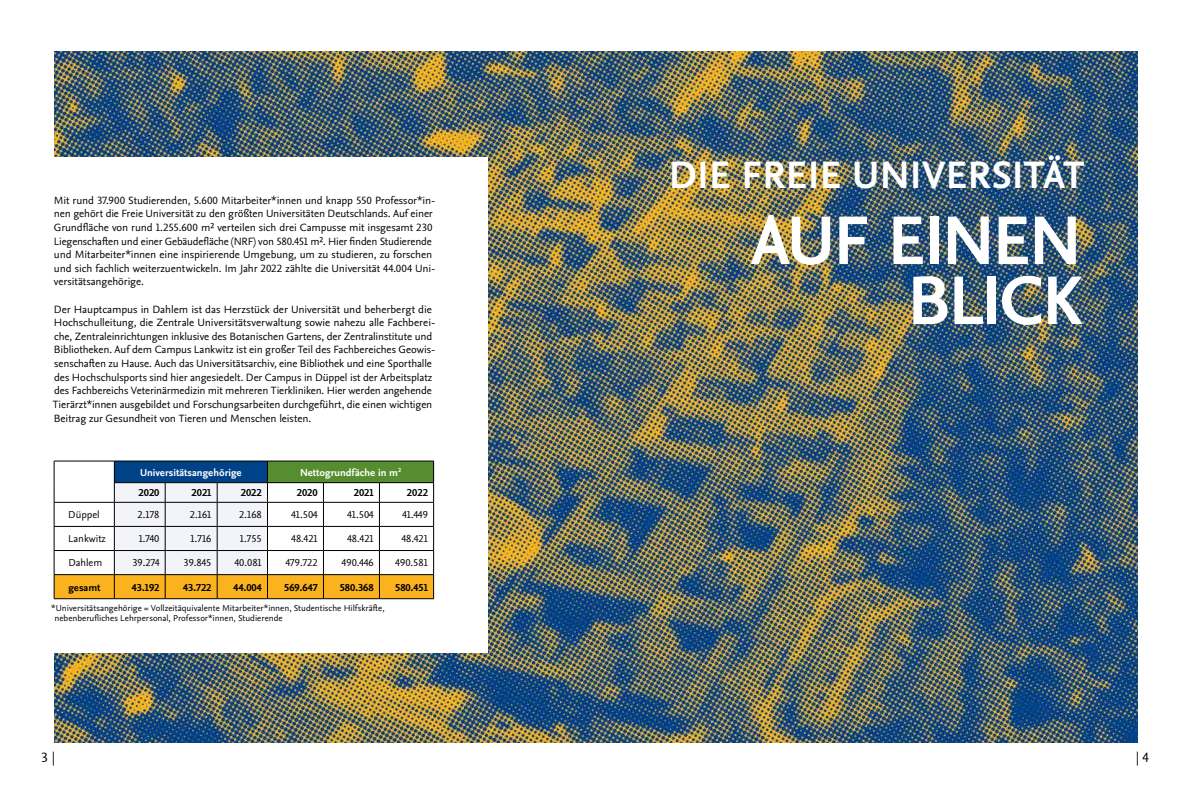
<style>
.page{position:relative;width:1191px;height:794px;background:#fff}
.page>*{position:absolute;margin:0;border:0;box-sizing:border-box;transform-origin:0 0}
.t1{font:700 72px/60px "Nexus Sans Pro";letter-spacing:-.03em;color:#fff;text-align:right}
.t2{font:700 40px "Nexus Sans Pro";letter-spacing:.01em;color:#fff}
.t3{font:14px "Nexus Sans Pro";color:#000}
.t4{font:11px/13.7px "Nexus Sans Pro";letter-spacing:-.005em;color:#000}
.t5{font:10.5px "Nexus Sans Pro";color:#000}
.t6{font:700 10.5px "Nexus Sans Pro";color:#000}
.t7{font:700 10.5px "Nexus Sans Pro";color:#fff}
.t8{font:9px/10.8px "Nexus Sans Pro";color:#000}
</style>
<div class="page">
<img style="left:55px;top:52px;width:1082px;height:690px">
<div style="left:11px;top:157px;width:477px;height:496px;background:#fff"></div>
<svg style="left:54px;top:461px;width:380px;height:137px"></svg>
<hr style="left:54px;top:598px;width:60px;height:1px;background:#000">
<hr style="left:114px;top:598px;width:51px;height:1px;background:#000">
<hr style="left:165px;top:598px;width:52px;height:1px;background:#000">
<hr style="left:217px;top:598px;width:50px;height:1px;background:#000">
<hr style="left:267px;top:598px;width:56px;height:1px;background:#000">
<hr style="left:323px;top:598px;width:56px;height:1px;background:#000">
<hr style="left:379px;top:598px;width:55px;height:1px;background:#000">
<p class="t4" style="left:54px;top:193px;width:383px">Mit rund 37.900 Studierenden, 5.600 Mitarbeiter*innen und knapp 550 Professor*in&shy;nen gehört die Freie Universität zu den größten Universitäten Deutschlands. Auf einer Grundfläche von rund 1.255.600 m2 verteilen sich drei Campusse mit insgesamt 230<br>Liegenschaften und einer Gebäudefläche (NRF) von 580.451 m2. Hier finden Studierende und Mitarbeiter*innen eine inspirierende Umgebung, um zu studieren, zu forschen und sich fachlich weiterzuentwickeln. Im Jahr 2022 zählte die Universität 44.004 Uni&shy;versitätsangehörige.</p>
<p class="t4" style="left:53px;top:301px;width:384px">Der Hauptcampus in Dahlem ist das Herzstück der Universität und beherbergt die Hochschulleitung, die Zentrale Universitätsverwaltung sowie nahezu alle Fachberei&shy;che, Zentraleinrichtungen inklusive des Botanischen Gartens, der Zentralinstitute und Bibliotheken. Auf dem Campus Lankwitz ist ein großer Teil des Fachbereiches Geowis&shy;senschaften zu Hause. Auch das Universitätsarchiv, eine Bibliothek und eine Sporthalle des Hochschulsports sind hier angesiedelt. Der Campus in Düppel ist der Arbeitsplatz des Fachbereichs Veterinärmedizin mit mehreren Tierkliniken. Hier werden angehende Tierärzt*innen ausgebildet und Forschungsarbeiten durchgeführt, die einen wichtigen Beitrag zur Gesundheit von Tieren und Menschen leisten.</p>
<p class="t7" style="left:140px;top:464px;width:103px">Universitätsangehörige</p>
<p class="t7" style="left:300px;top:464px;width:103px">Nettogrundfäche in m<sup>2</sup></p>
<p class="t6" style="left:138px;top:485px;width:22px">2020</p>
<p class="t6" style="left:191px;top:485px;width:21px">2021</p>
<p class="t6" style="left:241px;top:485px;width:22px">2022</p>
<p class="t6" style="left:297px;top:485px;width:22px">2020</p>
<p class="t6" style="left:354px;top:485px;width:21px">2021</p>
<p class="t6" style="left:407px;top:485px;width:22px">2022</p>
<p class="t5" style="left:68px;top:507px;width:33px">Düppel</p>
<p class="t5" style="left:138px;top:507px;width:23px">2.178</p>
<p class="t5" style="left:190px;top:507px;width:23px">2.161</p>
<p class="t5" style="left:239px;top:507px;width:24px">2.168</p>
<p class="t5" style="left:291px;top:507px;width:28px">41.504</p>
<p class="t5" style="left:347px;top:507px;width:28px">41.504</p>
<p class="t5" style="left:402px;top:507px;width:27px">41.449</p>
<p class="t5" style="left:68px;top:531px;width:39px">Lankwitz</p>
<p class="t5" style="left:139px;top:531px;width:22px">1.740</p>
<p class="t5" style="left:191px;top:531px;width:22px">1.716</p>
<p class="t5" style="left:240px;top:531px;width:23px">1.755</p>
<p class="t5" style="left:291px;top:531px;width:28px">48.421</p>
<p class="t5" style="left:347px;top:531px;width:28px">48.421</p>
<p class="t5" style="left:402px;top:531px;width:28px">48.421</p>
<p class="t5" style="left:68px;top:555px;width:35px">Dahlem</p>
<p class="t5" style="left:132px;top:555px;width:29px">39.274</p>
<p class="t5" style="left:183px;top:555px;width:30px">39.845</p>
<p class="t5" style="left:235px;top:555px;width:29px">40.081</p>
<p class="t5" style="left:286px;top:555px;width:34px">479.722</p>
<p class="t5" style="left:342px;top:555px;width:33px">490.446</p>
<p class="t5" style="left:396px;top:555px;width:34px">490.581</p>
<p class="t6" style="left:68px;top:579px;width:34px">gesamt</p>
<p class="t6" style="left:132px;top:579px;width:29px">43.192</p>
<p class="t6" style="left:183px;top:579px;width:30px">43.722</p>
<p class="t6" style="left:234px;top:579px;width:30px">44.004</p>
<p class="t6" style="left:284px;top:579px;width:35px">569.647</p>
<p class="t6" style="left:340px;top:579px;width:36px">580.368</p>
<p class="t6" style="left:395px;top:579px;width:34px">580.451</p>
<p class="t8" style="left:54px;top:602px;width:332px;text-indent:-3px">*Universitätsangehörige = Vollzeitäquivalente Mitarbeiter*innen, Studentische Hilfskräfte, nebenberufliches Lehrpersonal, Professor*innen, Studierende</p>
<h2 class="t2" style="left:669px;top:145px;width:417px">DIE FREIE UNIVERSITÄT</h2>
<h1 class="t1" style="left:751px;top:207px;width:332px">AUF EINEN<br>BLICK</h1>
<p class="t3" style="left:41px;top:747px;width:15px">3 |</p>
<p class="t3" style="left:1135px;top:746px;width:14px">| 4</p>
</div>
